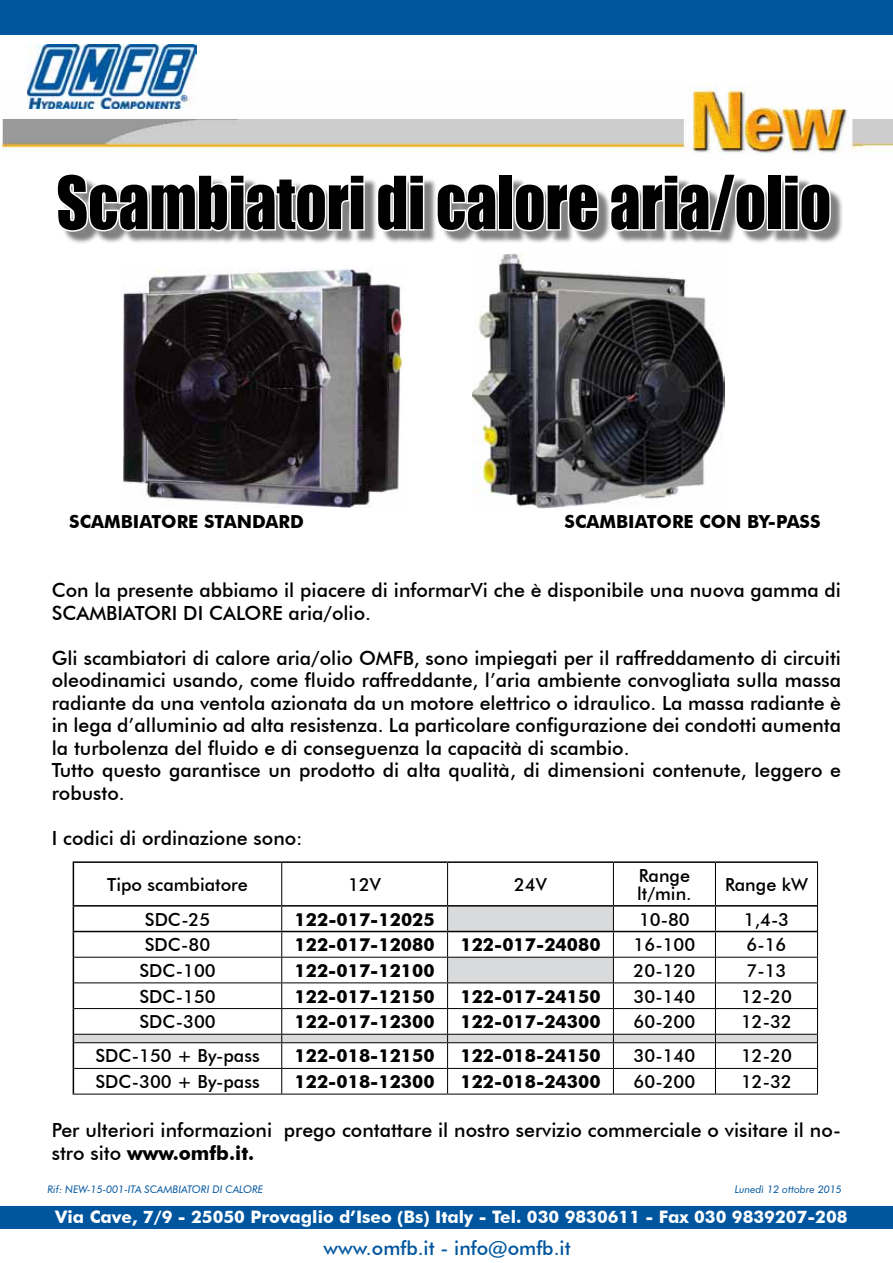
<style>
.page{position:relative;width:893px;height:1263px;background:#fff}
.page>*{position:absolute;margin:0;border:0;box-sizing:border-box;transform-origin:0 0}
.t1{font:67.5px "Impact";color:#000;scale:.91 1}
.t2{font:500 19.5px/22.5px "Futura BT";color:#000}
.t3{font:500 19.5px "Futura BT";color:#00559f}
.t4{font:700 18px "Futura BT";color:#000}
.t5{font:500 18px/18px "Futura BT";color:#000}
.t6{font:700 17.25px "Futura BT";color:#fff}
.t7{font:italic 10.5px "Futura BT";color:#00559f}
.s1{font-weight:700}
</style>
<div class="page">
<img style="left:2px;top:85px;width:891px;height:69px">
<div style="left:0;top:1206px;width:893px;height:23px;background:#00559f"></div>
<img style="left:28px;top:45px;width:168px;height:64px">
<div style="left:0;top:0;width:893px;height:34px;background:#00559f"></div>
<div style="left:61px;top:177px;width:783px;height:68px;background:#000;opacity:.5"></div>
<svg style="left:61px;top:177px;width:305px;height:57px"></svg>
<svg style="left:375px;top:177px;width:51px;height:57px"></svg>
<svg style="left:434px;top:181px;width:64px;height:52px"></svg>
<div style="left:498px;top:174px;width:15px;height:57px;border:3px solid #fff"></div>
<svg style="left:512px;top:181px;width:88px;height:52px"></svg>
<svg style="left:608px;top:177px;width:160px;height:56px"></svg>
<div style="left:767px;top:174px;width:15px;height:57px;border:3px solid #fff"></div>
<svg style="left:782px;top:177px;width:51px;height:56px"></svg>
<img style="left:122px;top:268px;width:281px;height:239px">
<img style="left:472px;top:254px;width:252px;height:254px">
<hr style="left:73px;top:861px;width:209px;height:2px;background:#000">
<hr style="left:73px;top:863px;width:1px;height:42px;background:#000">
<hr style="left:282px;top:861px;width:166px;height:2px;background:#000">
<hr style="left:448px;top:861px;width:165px;height:2px;background:#000">
<hr style="left:613px;top:861px;width:102px;height:2px;background:#000">
<hr style="left:715px;top:861px;width:103px;height:2px;background:#000">
<hr style="left:281px;top:863px;width:1px;height:42px;background:#000">
<hr style="left:447px;top:863px;width:1px;height:42px;background:#000">
<hr style="left:613px;top:863px;width:1px;height:42px;background:#000">
<hr style="left:715px;top:863px;width:1px;height:42px;background:#000">
<hr style="left:817px;top:863px;width:1px;height:43px;background:#000">
<svg style="left:73px;top:906px;width:745px;height:188px"></svg>
<hr style="left:73px;top:1094px;width:209px;height:1px;background:#000">
<hr style="left:282px;top:1094px;width:166px;height:1px;background:#000">
<hr style="left:448px;top:1094px;width:165px;height:1px;background:#000">
<hr style="left:613px;top:1094px;width:102px;height:1px;background:#000">
<hr style="left:715px;top:1094px;width:103px;height:1px;background:#000">
<hr style="left:73px;top:905px;width:209px;height:1px;background:#000">
<hr style="left:282px;top:905px;width:166px;height:1px;background:#000">
<hr style="left:448px;top:905px;width:165px;height:1px;background:#000">
<hr style="left:613px;top:905px;width:102px;height:1px;background:#000">
<hr style="left:715px;top:905px;width:102px;height:1px;background:#000">
<hr style="left:73px;top:931px;width:209px;height:1px;background:#000">
<hr style="left:282px;top:931px;width:166px;height:1px;background:#000">
<hr style="left:448px;top:931px;width:165px;height:1px;background:#000">
<hr style="left:613px;top:931px;width:102px;height:1px;background:#000">
<hr style="left:715px;top:931px;width:102px;height:1px;background:#000">
<h1 class="t1" style="left:56px;top:150px;width:853px">Scambiatori di calore aria/olio</h1>
<p class="t4" style="left:69px;top:511px;width:236px">SCAMBIATORE STANDARD</p>
<p class="t4" style="left:565px;top:511px;width:257px">SCAMBIATORE CON BY-PASS</p>
<p class="t2" style="left:52px;top:579px;width:791px">Con la presente abbiamo il piacere di informarVi che è disponibile una nuova gamma di<br>SCAMBIATORI DI CALORE aria/olio.</p>
<p class="t2" style="left:52px;top:646px;width:791px">Gli scambiatori di calore aria/olio OMFB, sono impiegati per il raffreddamento di circuiti oleodinamici usando, come fluido raffreddante, l’aria ambiente convogliata sulla massa radiante da una ventola azionata da un motore elettrico o idraulico. La massa radiante è in lega d’alluminio ad alta resistenza. La particolare configurazione dei condotti aumenta la turbolenza del fluido e di conseguenza la capacità di scambio.<br>Tutto questo garantisce un prodotto di alta qualità, di dimensioni contenute, leggero e robusto.</p>
<p class="t2" style="left:52px;top:826px;width:252px">I codici di ordinazione sono:</p>
<p class="t5" style="left:107px;top:875px;width:142px">Tipo scambiatore</p>
<p class="t5" style="left:348px;top:875px;width:34px">12V</p>
<p class="t5" style="left:514px;top:875px;width:34px">24V</p>
<p class="t5" style="left:637px;top:866px;width:56px">Range lt/min.</p>
<p class="t5" style="left:725px;top:875px;width:84px">Range kW</p>
<p class="t5" style="left:145px;top:910px;width:67px">SDC-25</p>
<p class="t4" style="left:295px;top:908px;width:142px">122-017-12025</p>
<p class="t5" style="left:639px;top:910px;width:52px">10-80</p>
<p class="t5" style="left:744px;top:910px;width:47px">1,4-3</p>
<p class="t5" style="left:145px;top:936px;width:67px">SDC-80</p>
<p class="t4" style="left:295px;top:934px;width:142px">122-017-12080</p>
<p class="t4" style="left:460px;top:934px;width:142px">122-017-24080</p>
<p class="t5" style="left:634px;top:936px;width:63px">16-100</p>
<p class="t5" style="left:746px;top:936px;width:41px">6-16</p>
<p class="t5" style="left:139px;top:961px;width:78px">SDC-100</p>
<p class="t4" style="left:295px;top:959px;width:142px">122-017-12100</p>
<p class="t5" style="left:634px;top:961px;width:63px">20-120</p>
<p class="t5" style="left:746px;top:961px;width:41px">7-13</p>
<p class="t5" style="left:139px;top:987px;width:78px">SDC-150</p>
<p class="t4" style="left:295px;top:985px;width:142px">122-017-12150</p>
<p class="t4" style="left:460px;top:985px;width:142px">122-017-24150</p>
<p class="t5" style="left:634px;top:987px;width:63px">30-140</p>
<p class="t5" style="left:741px;top:987px;width:52px">12-20</p>
<p class="t5" style="left:139px;top:1013px;width:78px">SDC-300</p>
<p class="t4" style="left:295px;top:1011px;width:142px">122-017-12300</p>
<p class="t4" style="left:460px;top:1011px;width:142px">122-017-24300</p>
<p class="t5" style="left:634px;top:1013px;width:63px">60-200</p>
<p class="t5" style="left:741px;top:1013px;width:52px">12-32</p>
<p class="t5" style="left:95px;top:1047px;width:166px">SDC-150 + By-pass</p>
<p class="t4" style="left:295px;top:1045px;width:142px">122-018-12150</p>
<p class="t4" style="left:460px;top:1045px;width:142px">122-018-24150</p>
<p class="t5" style="left:634px;top:1047px;width:63px">30-140</p>
<p class="t5" style="left:741px;top:1047px;width:52px">12-20</p>
<p class="t5" style="left:95px;top:1072px;width:166px">SDC-300 + By-pass</p>
<p class="t4" style="left:295px;top:1071px;width:142px">122-018-12300</p>
<p class="t4" style="left:460px;top:1071px;width:142px">122-018-24300</p>
<p class="t5" style="left:634px;top:1072px;width:63px">60-200</p>
<p class="t5" style="left:741px;top:1072px;width:52px">12-32</p>
<p class="t2" style="left:52px;top:1119px;width:791px">Per ulteriori informazioni prego contattare il nostro servizio commerciale o visitare il no&shy;stro sito <span class="s1">www.omfb.it.</span></p>
<p class="t7" style="left:47px;top:1183px;width:217px">Rif: NEW-15-001-ITA SCAMBIATORI DI CALORE</p>
<p class="t7" style="left:735px;top:1182px;width:109px">Lunedì 12 ottobre 2015</p>
<p class="t6" style="left:55px;top:1207px;width:794px">Via Cave, 7/9 - 25050 Provaglio d’Iseo (Bs) Italy - Tel. 030 9830611 - Fax 030 9839207-208</p>
<p class="t3" style="left:324px;top:1236px;width:249px">www.omfb.it - info@omfb.it</p>
</div>
